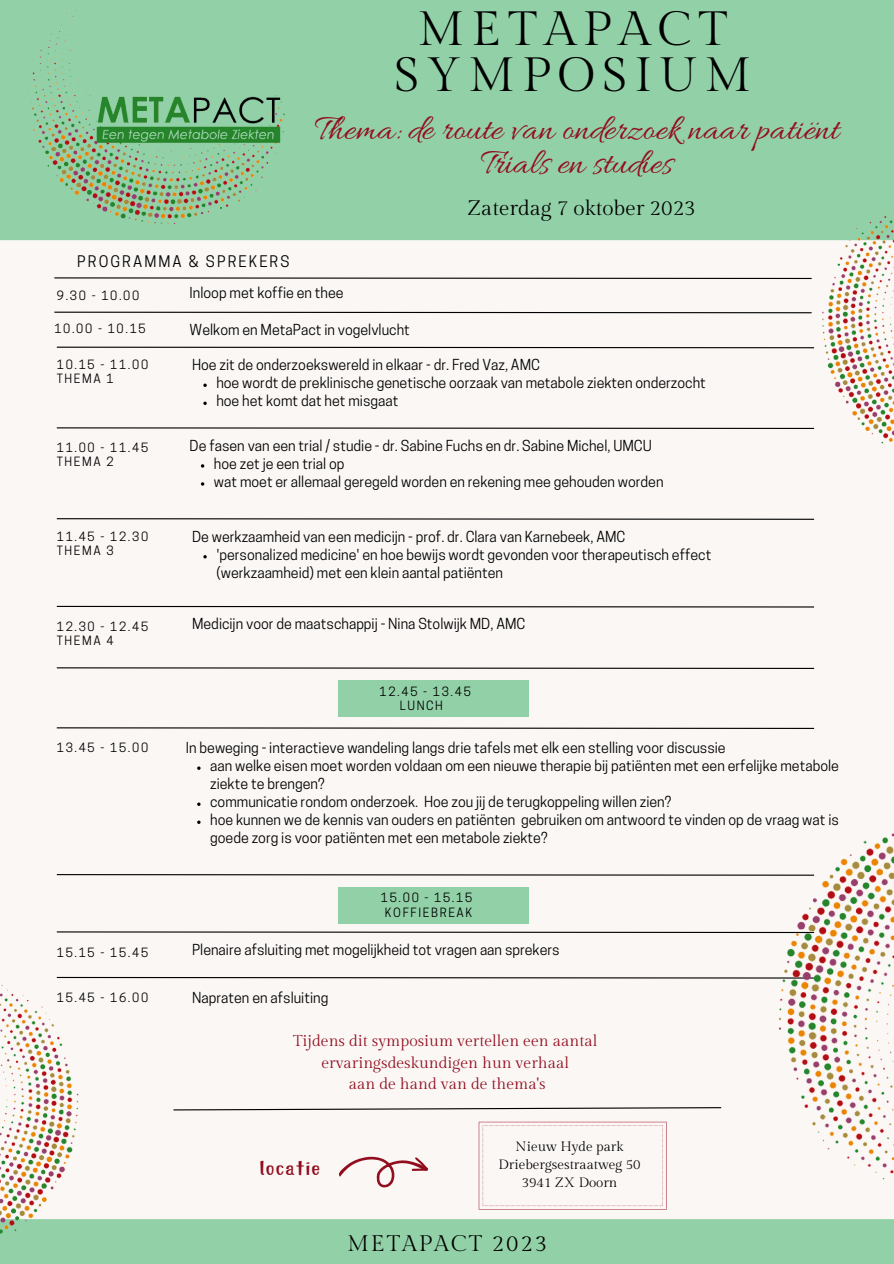
<style>
.page{position:relative;width:894px;height:1264px;background:#fff}
.page>*{position:absolute;margin:0;border:0;box-sizing:border-box;transform-origin:0 0}
.t1{font:48px/46.2px "Gilda Display";letter-spacing:.145em;color:#000;text-align:center}
.t2{font:36.75px "Allura";color:#920d1e}
.t3{font:22.5px "Gilda Display";letter-spacing:.085em;color:#000}
.t4{font:21px "Gilda Display";color:#000}
.t5{font:18px "Amato Font";color:#920d1e}
.t6{font:15.75px "Gilda Display";color:#920d1e}
.t7{font:15px "Cooper Hewitt";letter-spacing:.135em;color:#000}
.t8{font:14.25px/18px "Cooper Hewitt";color:#000}
.t9{font:13.5px "Gilda Display";color:#000}
.t10{font:12px "Cooper Hewitt";letter-spacing:.135em;color:#000}
</style>
<div class="page">
<div style="left:0;top:0;width:893px;height:1263px;background:#faf7f5"></div>
<svg style="left:54px;top:311px;width:757px;height:3px"></svg>
<svg style="left:173px;top:1107px;width:549px;height:4px"></svg>
<div style="left:0;top:0;width:893px;height:240px;background:#92d1a8"></div>
<svg style="left:56px;top:346px;width:755px;height:3px"></svg>
<svg style="left:54px;top:277px;width:757px;height:2px;background:#6c6b6a"></svg>
<svg style="left:56px;top:427px;width:755px;height:2px;background:#6c6b6a"></svg>
<svg style="left:56px;top:518px;width:759px;height:2px;background:#6c6a6a"></svg>
<svg style="left:56px;top:605px;width:759px;height:3px"></svg>
<svg style="left:56px;top:667px;width:759px;height:2px;background:#6c6b6a"></svg>
<svg style="left:56px;top:727px;width:759px;height:2px;background:#6c6a6a"></svg>
<svg style="left:56px;top:874px;width:707px;height:2px"></svg>
<div style="left:90px;top:1219px;width:803px;height:44px;background:#92d1a8"></div>
<img style="left:0;top:985px;width:90px;height:278px">
<svg style="left:56px;top:931px;width:707px;height:2px"></svg>
<svg style="left:56px;top:976px;width:707px;height:3px"></svg>
<img style="left:763px;top:833px;width:130px;height:396px">
<img style="left:15px;top:0;width:295px;height:234px">
<div style="left:338px;top:680px;width:190px;height:36px;background:#92d1a8"></div>
<div style="left:338px;top:887px;width:190px;height:36px;background:#92d1a8"></div>
<svg style="left:478px;top:1121px;width:188px;height:88px"></svg>
<svg style="left:339px;top:1156px;width:89px;height:32px"></svg>
<svg style="left:203px;top:555px;width:4px;height:3px"></svg>
<svg style="left:203px;top:383px;width:4px;height:4px"></svg>
<svg style="left:203px;top:401px;width:4px;height:4px"></svg>
<img style="left:811px;top:172px;width:82px;height:272px">
<p class="t1" style="left:394px;top:7px;width:358px">METAPACT<br>SYMPOSIUM</p>
<p class="t2" style="left:315px;top:109px;width:525px">Thema: de route van onderzoek naar patiënt</p>
<p class="t2" style="left:481px;top:142px;width:193px">Trials en studies</p>
<p class="t7" style="left:77px;top:256px;width:214px">PROGRAMMA &amp; SPREKERS</p>
<p class="t10" style="left:57px;top:291px;width:84px">9.30 - 10.00</p>
<p class="t8" style="left:190px;top:285px;width:155px">Inloop met koffie en thee</p>
<p class="t4" style="left:467px;top:196px;width:230px">Zaterdag 7 oktober 2023</p>
<p class="t10" style="left:54px;top:324px;width:93px">10.00 - 10.15</p>
<p class="t10" style="left:57px;top:360px;width:93px">10.15 - 11.00</p>
<p class="t10" style="left:57px;top:374px;width:58px">THEMA 1</p>
<p class="t8" style="left:190px;top:322px;width:222px">Welkom en MetaPact in vogelvlucht</p>
<p class="t8" style="left:192px;top:357px;width:349px">Hoe zit de onderzoekswereld in elkaar - dr. Fred Vaz, AMC</p>
<p class="t8" style="left:216px;top:375px;width:491px">hoe wordt de preklinische genetische oorzaak van metabole ziekten onderzocht</p>
<p class="t8" style="left:216px;top:393px;width:183px">hoe het komt dat het misgaat</p>
<p class="t10" style="left:57px;top:442px;width:93px">11.00 - 11.45</p>
<p class="t10" style="left:57px;top:456px;width:58px">THEMA 2</p>
<p class="t8" style="left:190px;top:438px;width:463px">De fasen van een trial / studie - dr. Sabine Fuchs en dr. Sabine Michel, UMCU</p>
<p class="t8" style="left:214px;top:456px;width:132px">hoe zet je een trial op</p>
<p class="t8" style="left:214px;top:474px;width:451px">wat moet er allemaal geregeld worden en rekening mee gehouden worden</p>
<p class="t10" style="left:57px;top:532px;width:93px">11.45 - 12.30</p>
<p class="t10" style="left:57px;top:546px;width:58px">THEMA 3</p>
<p class="t8" style="left:192px;top:529px;width:434px">De werkzaamheid van een medicijn - prof. dr. Clara van Karnebeek, AMC</p>
<p class="t8" style="left:216px;top:547px;width:496px">'personalized medicine' en hoe bewijs wordt gevonden voor therapeutisch effect (werkzaamheid) met een klein aantal patiënten</p>
<p class="t10" style="left:57px;top:622px;width:93px">12.30 - 12.45</p>
<p class="t10" style="left:57px;top:636px;width:58px">THEMA 4</p>
<p class="t8" style="left:192px;top:616px;width:334px">Medicijn voor de maatschappij - Nina Stolwijk MD, AMC</p>
<p class="t10" style="left:379px;top:686px;width:93px">12.45 - 13.45</p>
<p class="t10" style="left:399px;top:700px;width:45px">LUNCH</p>
<p class="t10" style="left:57px;top:743px;width:93px">13.45 - 15.00</p>
<p class="t8" style="left:186px;top:740px;width:541px">In beweging - interactieve wandeling langs drie tafels met elk een stelling voor discussie</p>
<p class="t8" style="left:210px;top:758px;width:630px">aan welke eisen moet worden voldaan om een nieuwe therapie bij patiënten met een erfelijke metabole ziekte te brengen?</p>
<p class="t8" style="left:210px;top:794px;width:462px">communicatie rondom onderzoek. Hoe zou jij de terugkoppeling willen zien?</p>
<p class="t8" style="left:210px;top:812px;width:630px">hoe kunnen we de kennis van ouders en patiënten gebruiken om antwoord te vinden op de vraag wat is goede zorg is voor patiënten met een metabole ziekte?</p>
<p class="t10" style="left:381px;top:893px;width:93px">15.00 - 15.15</p>
<p class="t10" style="left:385px;top:907px;width:89px">KOFFIEBREAK</p>
<p class="t10" style="left:57px;top:947px;width:93px">15.15 - 15.45</p>
<p class="t10" style="left:57px;top:992px;width:93px">15.45 - 16.00</p>
<p class="t8" style="left:192px;top:942px;width:369px">Plenaire afsluiting met mogelijkheid tot vragen aan sprekers</p>
<p class="t8" style="left:192px;top:990px;width:138px">Napraten en afsluiting</p>
<p class="t6" style="left:293px;top:1032px;width:306px">Tijdens dit symposium vertellen een aantal</p>
<p class="t6" style="left:321px;top:1053px;width:249px">ervaringsdeskundigen hun verhaal</p>
<p class="t6" style="left:349px;top:1075px;width:198px">aan de hand van de thema's</p>
<p class="t5" style="left:259px;top:1159px;width:63px">locatie</p>
<p class="t9" style="left:515px;top:1139px;width:109px">Nieuw Hyde park</p>
<p class="t9" style="left:498px;top:1157px;width:143px">Driebergsestraatweg 50</p>
<p class="t9" style="left:521px;top:1175px;width:97px">3941 ZX Doorn</p>
<p class="t3" style="left:347px;top:1230px;width:201px">METAPACT 2023</p>
</div>
